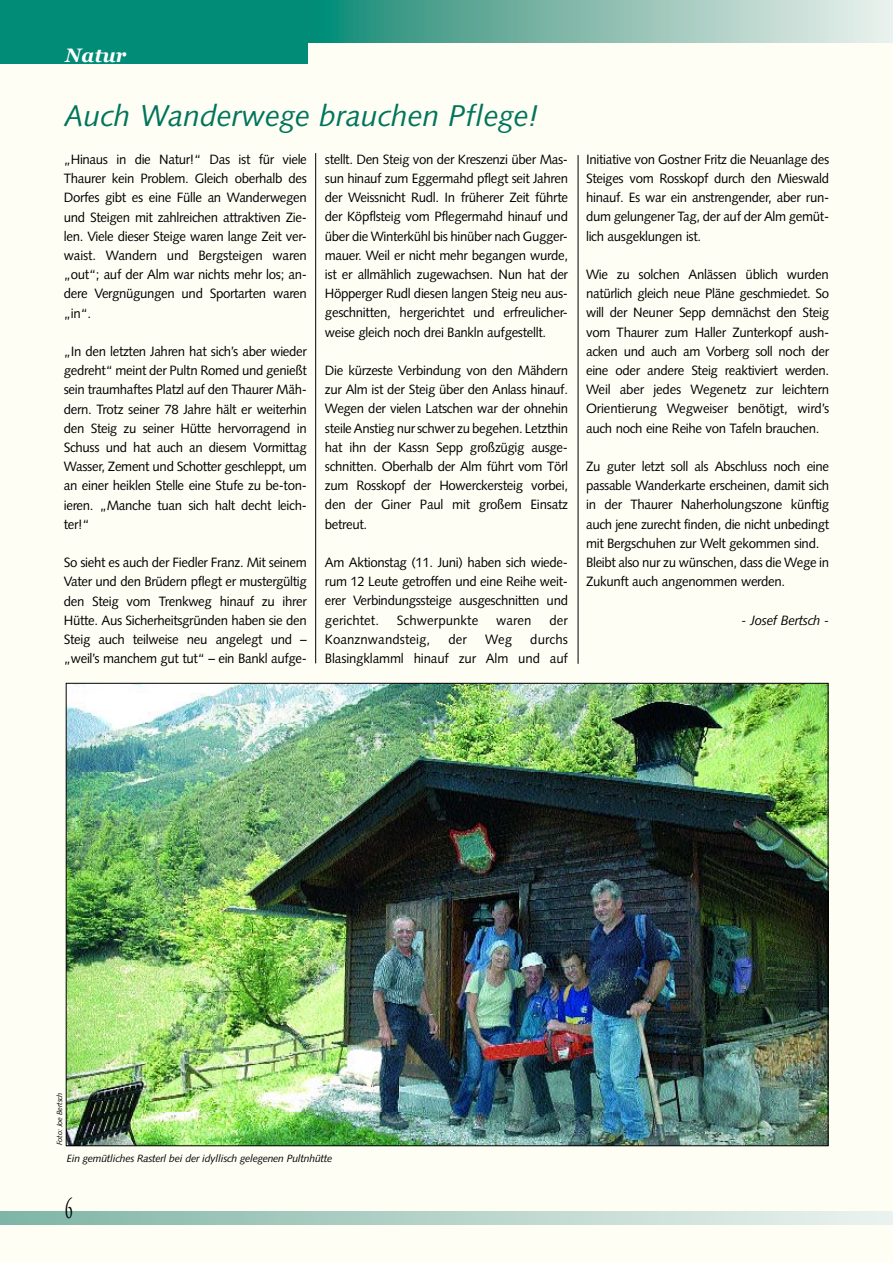
<style>
.page{position:relative;width:893px;height:1263px;background:#fffef5}
.page>*{position:absolute;margin:0;border:0;box-sizing:border-box;transform-origin:0 0}
.t1{font:italic 30px "Syntax";color:#00755c}
.t2{font:30px "Adobe Garamond";color:#000;scale:.5 1}
.t3{font:italic 700 19.5px "Georgia";color:#fff}
.t4{font:13.5px/19.2px "Syntax";letter-spacing:-.025em;color:#000;text-align:justify}
.t5{font:13.5px "Syntax";letter-spacing:.005em;color:#000}
.t6{font:italic 13.5px "Syntax";letter-spacing:-.025em;color:#000}
.t7{font:italic 10.5px "Syntax";letter-spacing:-.025em;color:#000}
.t8{font:italic 7.5px "Syntax";letter-spacing:-.03em;color:#000}
</style>
<div class="page">
<img style="left:68px;top:685px;width:758px;height:459px">
<svg style="left:307px;top:0;width:586px;height:43px;background:#85bdb0"></svg>
<div style="left:0;top:0;width:307px;height:64px;background:#008c76"></div>
<hr style="left:315px;top:153px;width:1px;height:510px;background:#000">
<hr style="left:578px;top:155px;width:1px;height:509px;background:#000">
<svg style="left:0;top:1212px;width:893px;height:13px;background:#b5d3ca"></svg>
<h2 class="t3" style="left:65px;top:44px;width:62px">Natur</h2>
<h1 class="t1" style="left:64px;top:98px;width:476px">Auch Wanderwege brauchen Pflege!</h1>
<p class="t4" style="left:64px;top:150px;width:245px">„Hinaus in die Natur!“ Das ist für viele Thaurer kein Problem. Gleich oberhalb des Dorfes gibt es eine Fülle an Wanderwegen und Steigen mit zahlreichen attraktiven Zie&shy;len. Viele dieser Steige waren lange Zeit ver&shy;waist. Wandern und Bergsteigen waren „out“; auf der Alm war nichts mehr los; an&shy;dere Vergnügungen und Sportarten waren „in“.</p>
<p class="t4" style="left:64px;top:342px;width:245px">„In den letzten Jahren hat sich’s aber wieder gedreht“ meint der Pultn Romed und genießt sein traumhaftes Platzl auf den Thaurer Mäh&shy;dern. Trotz seiner 78 Jahre hält er weiterhin den Steig zu seiner Hütte hervorragend in Schuss und hat auch an diesem Vormittag Wasser, Zement und Schotter geschleppt, um an einer heiklen Stelle eine Stufe zu be-ton&shy;ieren. „Manche tuan sich halt decht leich&shy;ter!“</p>
<p class="t4" style="left:64px;top:553px;width:245px">So sieht es auch der Fiedler Franz. Mit seinem Vater und den Brüdern pflegt er mustergültig den Steig vom Trenkweg hinauf zu ihrer Hütte. Aus Sicherheitsgründen haben sie den Steig auch teilweise neu angelegt und – „weil’s manchem gut tut“ – ein Bankl aufge-</p>
<p class="t4" style="left:325px;top:150px;width:245px">stellt. Den Steig von der Kreszenzi über Mas&shy;sun hinauf zum Eggermahd pflegt seit Jahren der Weissnicht Rudl. In früherer Zeit führte der Köpflsteig vom Pflegermahd hinauf und über die Winterkühl bis hinüber nach Gugger&shy;mauer. Weil er nicht mehr begangen wurde, ist er allmählich zugewachsen. Nun hat der Höpperger Rudl diesen langen Steig neu aus&shy;geschnitten, hergerichtet und erfreulicher&shy;weise gleich noch drei Bankln aufgestellt.</p>
<p class="t4" style="left:325px;top:361px;width:245px">Die kürzeste Verbindung von den Mähdern zur Alm ist der Steig über den Anlass hinauf.<br>Wegen der vielen Latschen war der ohnehin steile Anstieg nur schwer zu begehen. Letzthin hat ihn der Kassn Sepp großzügig ausge&shy;schnitten. Oberhalb der Alm führt vom Törl zum Rosskopf der Howerckersteig vorbei, den der Giner Paul mit großem Einsatz betreut.</p>
<p class="t4" style="left:325px;top:553px;width:245px">Am Aktionstag (11. Juni) haben sich wiede&shy;rum 12 Leute getroffen und eine Reihe weit&shy;erer Verbindungssteige ausgeschnitten und gerichtet.</p>
<p class="t5" style="left:397px;top:612px;width:83px">Schwerpunkte</p>
<p class="t4" style="left:496px;top:610px;width:37px">waren</p>
<p class="t4" style="left:549px;top:610px;width:20px">der</p>
<p class="t5" style="left:325px;top:631px;width:107px">Koanznwandsteig,</p>
<p class="t4" style="left:448px;top:630px;width:20px">der</p>
<p class="t4" style="left:485px;top:630px;width:28px">Weg</p>
<p class="t4" style="left:325px;top:630px;width:245px;text-align:right">durchs<br>Blasingklamml hinauf zur Alm und auf</p>
<p class="t4" style="left:586px;top:150px;width:245px">Initiative von Gostner Fritz die Neuanlage des Steiges vom Rosskopf durch den Mieswald hinauf. Es war ein anstrengender, aber run&shy;dum gelungener Tag, der auf der Alm gemüt&shy;lich ausgeklungen ist.</p>
<p class="t4" style="left:586px;top:265px;width:245px">Wie zu solchen Anlässen üblich wurden natürlich gleich neue Pläne geschmiedet. So will der Neuner Sepp demnächst den Steig vom Thaurer zum Haller Zunterkopf aush&shy;acken und auch am Vorberg soll noch der eine oder andere Steig reaktiviert werden.<br>Weil aber jedes Wegenetz zur leichtern Orientierung Wegweiser benötigt, wird’s auch noch eine Reihe von Tafeln brauchen.</p>
<p class="t4" style="left:586px;top:457px;width:245px;text-align:left">Zu guter letzt soll als Abschluss noch eine passable Wanderkarte erscheinen, damit sich in der Thaurer Naherholungszone künftig auch jene zurecht finden, die nicht unbedingt mit Bergschuhen zur Welt gekommen sind.<br>Bleibt also nur zu wünschen, dass die Wege in Zukunft auch angenommen werden.</p>
<p class="t6" style="left:741px;top:612px;width:89px">- Josef Bertsch -</p>
<p class="t8" style="left:55px;top:1145px;width:54px;rotate:-90deg">Foto: Joe Bertsch</p>
<p class="t7" style="left:67px;top:1153px;width:267px">Ein gemütliches Rasterl bei der idyllisch gelegenen Pultnhütte</p>
<h1 class="t2" style="left:65px;top:1192px;width:16px">6</h1>
</div>
